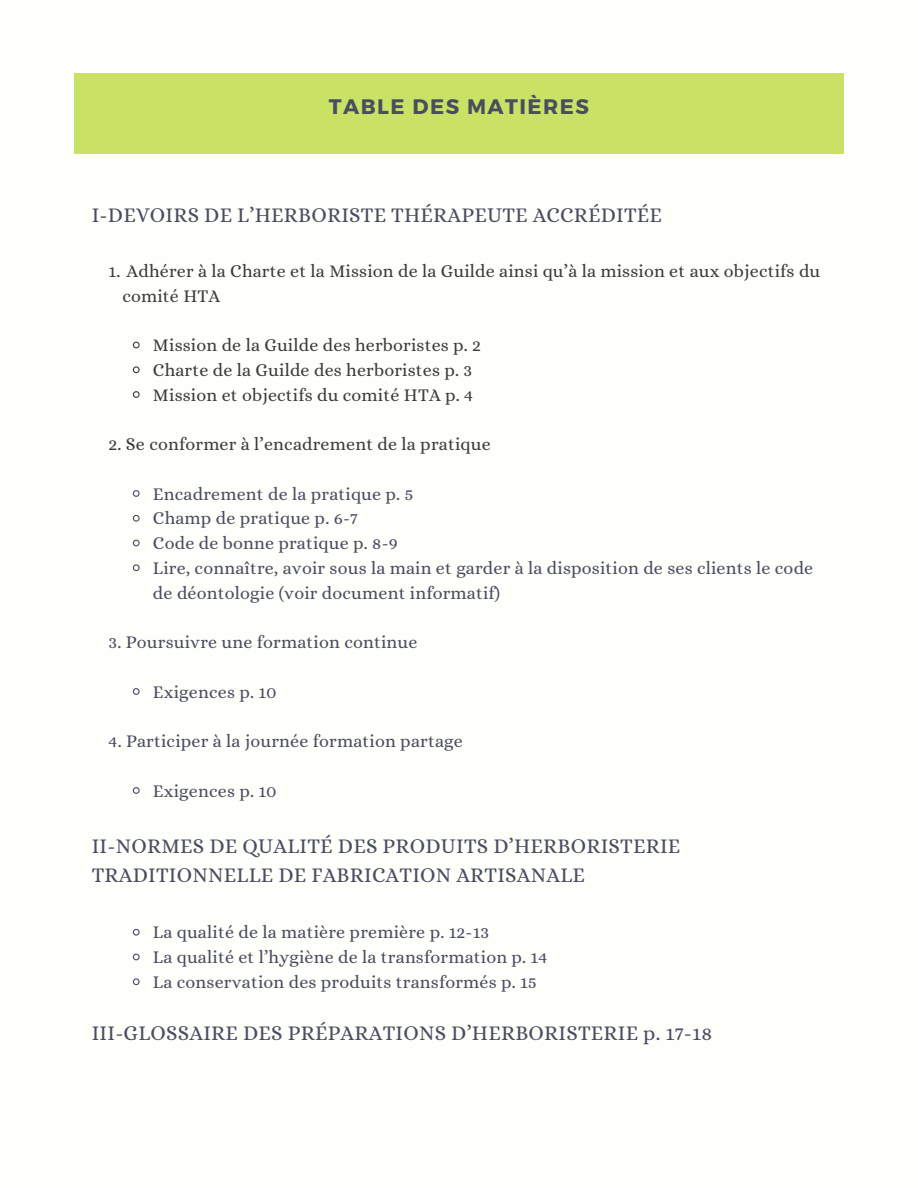
<style>
.page{position:relative;width:918px;height:1188px;background:#fefefa}
.page>*{position:absolute;margin:0;border:0;box-sizing:border-box;transform-origin:0 0}
.t1{font:21px/29.2px "Alice";letter-spacing:.01em;color:#494e5f}
.t2{font:700 21px "Montserrat";letter-spacing:.07em;color:#494e5f}
.t3{font:18px/24.8px "Alice";letter-spacing:.01em;color:#494e5f}
.t4{font:18px/24.8px "Alice";letter-spacing:.01em;color:#3c3c3b}
</style>
<div class="page">
<div style="left:74px;top:73px;width:770px;height:81px;background:#c9e265"></div>
<svg style="left:132px;top:341px;width:8px;height:8px"></svg>
<svg style="left:132px;top:366px;width:8px;height:8px"></svg>
<svg style="left:132px;top:391px;width:8px;height:7px"></svg>
<svg style="left:132px;top:490px;width:8px;height:7px"></svg>
<svg style="left:132px;top:514px;width:8px;height:8px"></svg>
<svg style="left:132px;top:539px;width:8px;height:8px"></svg>
<svg style="left:132px;top:564px;width:8px;height:8px"></svg>
<svg style="left:132px;top:688px;width:8px;height:7px"></svg>
<svg style="left:132px;top:787px;width:8px;height:7px"></svg>
<svg style="left:132px;top:928px;width:8px;height:8px"></svg>
<svg style="left:132px;top:953px;width:8px;height:8px"></svg>
<svg style="left:132px;top:978px;width:8px;height:8px"></svg>
<h3 class="t2" style="left:329px;top:92px;width:262px">TABLE DES MATIÈRES</h3>
<h1 class="t1" style="left:92px;top:200px;width:572px">I-DEVOIRS DE L’HERBORISTE THÉRAPEUTE ACCRÉDITÉE</h1>
<h2 class="t4" style="left:122px;top:259px;width:699px;text-indent:-14px">1. Adhérer à la Charte et la Mission de la Guilde ainsi qu’à la mission et aux objectifs du comité HTA</h2>
<p class="t4" style="left:153px;top:333px;width:330px">Mission de la Guilde des herboristes p. 2</p>
<p class="t4" style="left:153px;top:358px;width:321px">Charte de la Guilde des herboristes p. 3</p>
<p class="t4" style="left:153px;top:382px;width:322px">Mission et objectifs du comité HTA p. 4</p>
<p class="t4" style="left:109px;top:432px;width:384px">2. Se conformer à l’encadrement de la pratique</p>
<p class="t3" style="left:153px;top:481px;width:262px">Encadrement de la pratique p. 5</p>
<p class="t3" style="left:153px;top:506px;width:206px">Champ de pratique p. 6-7</p>
<p class="t3" style="left:153px;top:531px;width:246px">Code de bonne pratique p. 8-9</p>
<p class="t3" style="left:153px;top:556px;width:662px">Lire, connaître, avoir sous la main et garder à la disposition de ses clients le code de déontologie (voir document informatif)</p>
<p class="t3" style="left:109px;top:630px;width:310px">3. Poursuivre une formation continue</p>
<p class="t3" style="left:153px;top:679px;width:125px">Exigences p. 10</p>
<p class="t3" style="left:109px;top:729px;width:356px">4. Participer à la journée formation partage</p>
<p class="t3" style="left:153px;top:778px;width:125px">Exigences p. 10</p>
<p class="t1" style="left:92px;top:831px;width:590px">II-NORMES DE QUALITÉ DES PRODUITS D’HERBORISTERIE<br>TRADITIONNELLE DE FABRICATION ARTISANALE</p>
<h2 class="t3" style="left:153px;top:920px;width:338px">La qualité de la matière première p. 12-13</h2>
<p class="t3" style="left:153px;top:945px;width:396px">La qualité et l’hygiène de la transformation p. 14</p>
<p class="t3" style="left:153px;top:970px;width:385px">La conservation des produits transformés p. 15</p>
<p class="t1" style="left:92px;top:1018px;width:622px">III-GLOSSAIRE DES PRÉPARATIONS D’HERBORISTERIE p. 17-18</p>
</div>
